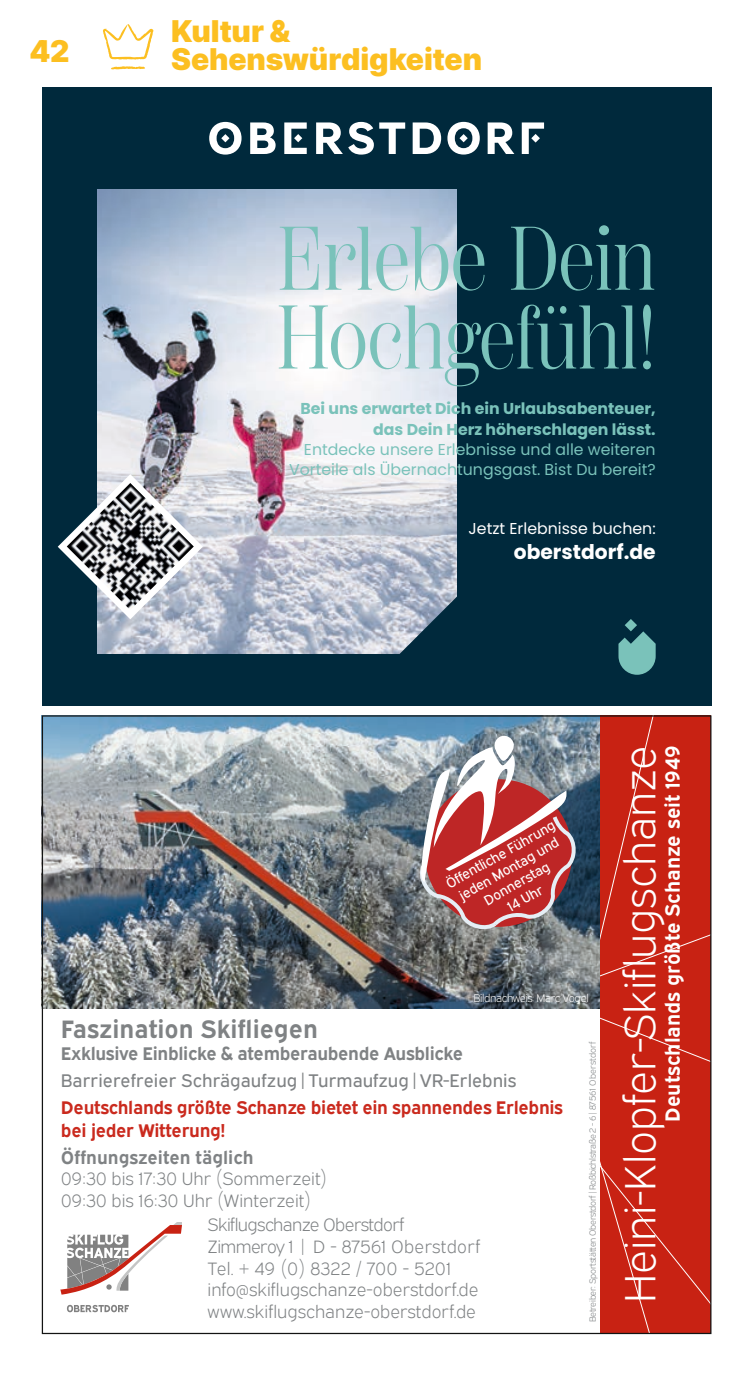
<style>
.page{position:relative;width:745px;height:1383px;background:#fff}
.page>*{position:absolute;margin:0;border:0;box-sizing:border-box;transform-origin:0 0}
.t1{font:90px/78.8px "Scotch Display Comp Rm";color:#7ac2ba}
.t2{font:44px "Expressway Lt";color:#fff}
.t3{font:30px/27.5px "Inter";color:#fcbf21}
.t4{font:700 24.75px "Expressway Rg";color:#7f8284}
.t5{font:700 20.25px "Expressway Rg";color:#fff}
.t6{font:700 20.25px "Poppins";color:#fff}
.t7{font:18px/21.5px "Expressway Lt";color:#7f8284}
.t8{font:700 18px/22.5px "Expressway Rg";letter-spacing:-.02em;color:#ca2a1e}
.t9{font:18px "Expressway Rg";color:#7f8284}
.t10{font:700 18px "Expressway Rg";letter-spacing:-.02em;color:#7f8284}
.t11{font:700 18px "Expressway Rg";color:#7f8284}
.t12{font:15.75px/20.2px "Poppins";color:#7ac2ba;text-align:right}
.t13{font:700 15.75px/20.2px "Poppins";color:#7ac2ba;text-align:right}
.t14{font:15.75px "Poppins";color:#fff}
.t15{font:13.75px/16.8px "Expressway Rg";color:#fff;text-align:center}
.t16{font:11.25px "Expressway Lt";letter-spacing:-.035em;color:#fff}
.t17{font:9px "Expressway Lt";letter-spacing:-.035em;color:#7f8284}
.s1{font-size:45px}
</style>
<div class="page">
<svg style="left:103px;top:24px;width:50px;height:36px"></svg>
<svg style="left:111px;top:66px;width:34px;height:4px"></svg>
<img style="left:44px;top:717px;width:556px;height:292px">
<div style="left:601px;top:717px;width:108px;height:615px;background:#c82213"></div>
<div style="left:601px;top:853px;width:108px;height:357px;background:#c82213"></div>
<svg style="left:69px;top:1305px;width:60px;height:7px"></svg>
<svg style="left:61px;top:1222px;width:121px;height:72px"></svg>
<svg style="left:419px;top:735px;width:157px;height:195px;background:#ae6d71"></svg>
<div style="left:42px;top:87px;width:669px;height:618px;background:#00293c"></div>
<img style="left:98px;top:190px;width:359px;height:464px">
<svg style="left:365px;top:553px;width:92px;height:101px"></svg>
<svg style="left:58px;top:474px;width:145px;height:145px"></svg>
<img style="left:67px;top:483px;width:127px;height:127px">
<svg style="left:250px;top:122px;width:26px;height:32px"></svg>
<svg style="left:316px;top:122px;width:89px;height:33px"></svg>
<svg style="left:413px;top:122px;width:28px;height:32px"></svg>
<svg style="left:488px;top:122px;width:26px;height:32px"></svg>
<svg style="left:209px;top:122px;width:33px;height:33px"></svg>
<svg style="left:447px;top:122px;width:33px;height:33px"></svg>
<svg style="left:284px;top:122px;width:23px;height:32px"></svg>
<svg style="left:522px;top:122px;width:22px;height:32px"></svg>
<svg style="left:618px;top:619px;width:38px;height:56px"></svg>
<h3 class="t3" style="left:29px;top:37px;width:42px">42</h3>
<h3 class="t3" style="left:171px;top:17px;width:313px">Kultur &amp;<br>Sehenswürdigkeiten</h3>
<h1 class="t1" style="left:277px;top:220px;width:381px">Erlebe Dein<br>Hochgefühl!</h1>
<p class="t13" style="left:300px;top:399px;width:357px">Bei uns erwartet Dich ein Urlaubsabenteuer, das Dein Herz höherschlagen lässt.</p>
<p class="t12" style="left:289px;top:439px;width:368px">Entdecke unsere Erlebnisse und alle weiteren<br>Vorteile als Übernachtungsgast. Bist Du bereit?</p>
<p class="t14" style="left:469px;top:520px;width:189px">Jetzt Erlebnisse buchen:</p>
<p class="t6" style="left:514px;top:540px;width:143px">oberstdorf.de</p>
<p class="t15" style="left:442px;top:876px;width:125px;rotate:-29deg">Öffentliche Führung jeden Montag und<br>Donnerstag<br>14 Uhr</p>
<p class="t16" style="left:473px;top:990px;width:117px">Bildnachweis: Marc Vogel</p>
<h3 class="t4" style="left:61px;top:1010px;width:259px">Faszination Skifliegen</h3>
<p class="t9" style="left:61px;top:1067px;width:457px">Barrierefreier Schrägaufzug|Turmaufzug|VR-Erlebnis</p>
<p class="t10" style="left:61px;top:1040px;width:404px">Exklusive Einblicke &amp; atemberaubende Ausblicke</p>
<p class="t8" style="left:61px;top:1095px;width:504px">Deutschlands größte Schanze bietet ein spannendes Erlebnis bei jeder Witterung!</p>
<p class="t11" style="left:61px;top:1143px;width:194px">Öffnungszeiten täglich</p>
<p class="t7" style="left:61px;top:1166px;width:268px">09:30 bis 17:30 Uhr (Sommerzeit)<br>09:30 bis 16:30 Uhr (Winterzeit)</p>
<p class="t7" style="left:208px;top:1212px;width:274px">Skiflugschanze Oberstdorf<br>Zimmeroy 1 | D - 87561 Oberstdorf<br>Tel. + 49 (0) 8322 / 700 - 5201 info@skiflugschanze-oberstdorf.de www.skiflugschanze-oberstdorf.de</p>
<p class="t17" style="left:586px;top:1322px;width:283px;rotate:-90deg">Betreiber: Sportstätten Oberstdorf|Roßbichlstraße 2 - 6|87561 Oberstdorf</p>
<h2 class="t2" style="left:606px;top:1303px;width:559px;rotate:-90deg">Heini-Klopfer-Skiflugschan<span class="s1">ze</span></h2>
<p class="t5" style="left:657px;top:1122px;width:378px;rotate:-90deg">Deutschlands größte Schanze seit 1949</p>
</div>
